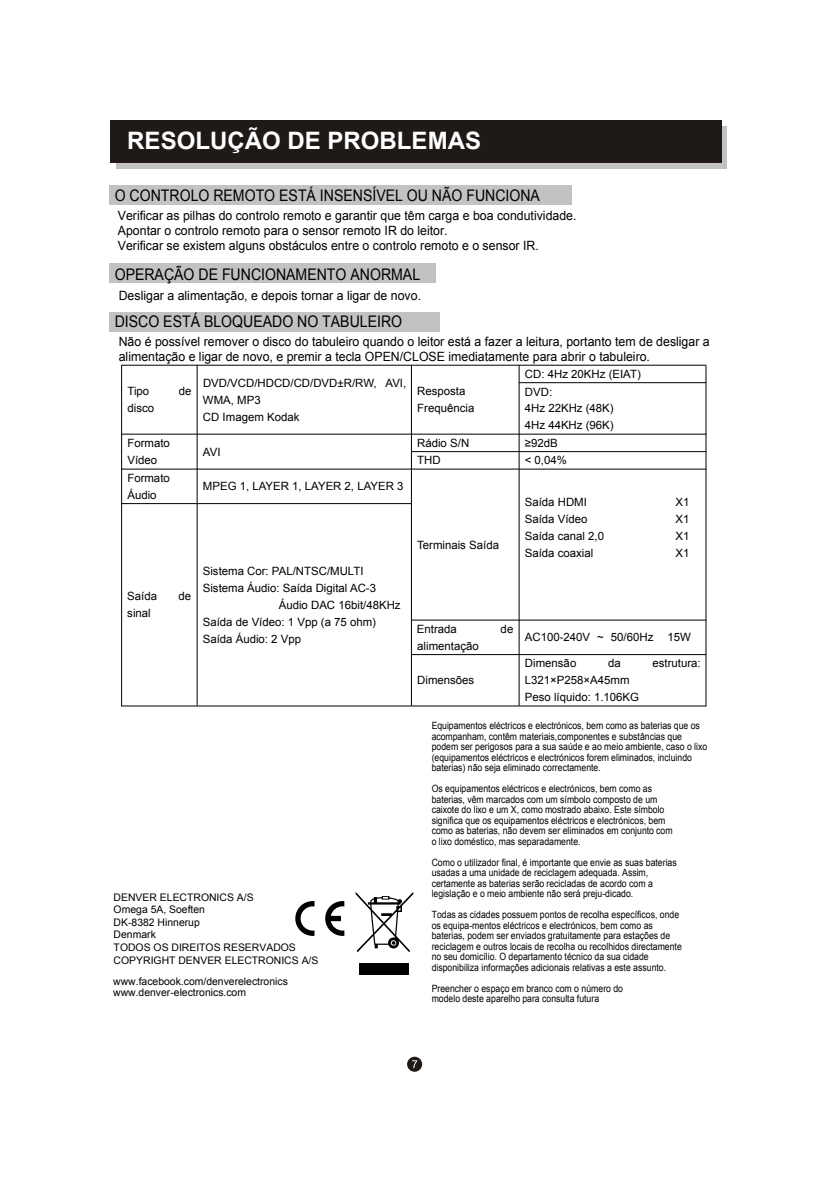
<style>
.page{position:relative;width:840px;height:1191px;background:#fff}
.page>*{position:absolute;margin:0;border:0;box-sizing:border-box;transform-origin:0 0}
.t1{font:700 24px "Arial";color:#fff}
.t2{font:16px "Arial";color:#000;scale:.88 1}
.t3{font:12.8px/14.8px "Arial";color:#000;scale:.96 1}
.t4{font:11.4px/17px "Arial";color:#000}
.t5{font:11.4px "Arial";color:#000}
.t6{font:10.4px/12.6px "Arial";color:#000}
.t7{font:10.4px "Arial";color:#000}
.t8{font:10px/10.6px "Arial";color:#000;scale:.87 1}
.s1{font-style:inherit}
</style>
<div class="page">
<div style="left:116px;top:126px;width:609px;height:43px;background:#c2c2c2"></div>
<div style="left:110px;top:120px;width:611px;height:43px;background:#1f1a17"></div>
<div style="left:109px;top:185px;width:462px;height:19px;background:#c2c2c2"></div>
<div style="left:109px;top:263px;width:327px;height:19px;background:#c2c2c2"></div>
<div style="left:109px;top:312px;width:330px;height:19px;background:#c2c2c2"></div>
<div style="left:407px;top:1056px;width:15px;height:15px;background:#1f1a17;border-radius:50%"></div>
<div style="left:359px;top:963px;width:49px;height:12px;background:#000"></div>
<svg style="left:355px;top:892px;width:58px;height:60px"></svg>
<svg style="left:295px;top:901px;width:19px;height:35px"></svg>
<svg style="left:325px;top:901px;width:19px;height:35px"></svg>
<hr style="left:121px;top:365px;width:584px;height:1px;background:#000">
<hr style="left:518px;top:382px;width:187px;height:1px;background:#000">
<hr style="left:121px;top:434px;width:584px;height:1px;background:#000">
<hr style="left:411px;top:451px;width:294px;height:1px;background:#000">
<hr style="left:121px;top:468px;width:584px;height:1px;background:#000">
<hr style="left:121px;top:503px;width:290px;height:1px;background:#000">
<hr style="left:411px;top:619px;width:294px;height:1px;background:#000">
<hr style="left:411px;top:654px;width:294px;height:1px;background:#000">
<hr style="left:121px;top:705px;width:584px;height:1px;background:#000">
<hr style="left:121px;top:365px;width:1px;height:341px;background:#000">
<hr style="left:196px;top:365px;width:1px;height:340px;background:#000">
<hr style="left:410px;top:365px;width:1px;height:340px;background:#000">
<hr style="left:518px;top:365px;width:1px;height:340px;background:#000">
<hr style="left:705px;top:365px;width:1px;height:341px;background:#000">
<svg style="left:412px;top:1060px;width:5px;height:8px"></svg>
<h1 class="t1" style="left:127px;top:125px;width:355px">RESOLUÇÃO DE PROBLEMAS</h1>
<h2 class="t2" style="left:115px;top:185px;width:484px">O CONTROLO REMOTO ESTÁ INSENSÍVEL OU NÃO FUNCIONA</h2>
<p class="t3" style="left:118px;top:208px;width:479px">Verificar as pilhas do controlo remoto e garantir que têm carga e boa condutividade.<br>Apontar o controlo remoto para o sensor remoto IR do leitor.<br>Verificar se existem alguns obstáculos entre o controlo remoto e o sensor IR.</p>
<p class="t3" style="left:119px;top:289px;width:316px">Desligar a alimentação, e depois tornar a ligar de novo.</p>
<p class="t3" style="left:119px;top:335px;width:616px">Não é possível remover o disco do tabuleiro quando o leitor está a fazer a leitura, portanto tem de desligar a alimentação e ligar de novo, e premir a tecla OPEN/CLOSE imediatamente para abrir o tabuleiro.</p>
<h2 class="t2" style="left:115px;top:264px;width:348px">OPERAÇÃO DE FUNCIONAMENTO ANORMAL</h2>
<h2 class="t2" style="left:115px;top:311px;width:328px">DISCO ESTÁ BLOQUEADO NO TABULEIRO</h2>
<p class="t4" style="left:127px;top:383px;width:23px">Tipo</p>
<p class="t4" style="left:179px;top:383px;width:14px">de</p>
<p class="t4" style="left:127px;top:400px;width:28px">disco</p>
<p class="t4" style="left:203px;top:374px;width:205px">DVD/VCD/HDCD/CD/DVD±R/RW, AVI,<br>WMA, MP3<br>CD Imagem Kodak</p>
<p class="t4" style="left:417px;top:383px;width:59px">Resposta<br>Frequência</p>
<p class="t4" style="left:524px;top:365px;width:117px">CD: 4Hz 20KHz (EIAT)<br>DVD:<br>4Hz 22KHz (48K)<br>4Hz 44KHz (96K)</p>
<p class="t4" style="left:127px;top:435px;width:44px">Formato<br>Vídeo</p>
<p class="t4" style="left:203px;top:443px;width:19px">AVI</p>
<p class="t4" style="left:127px;top:469px;width:44px">Formato<br>Áudio</p>
<p class="t4" style="left:203px;top:478px;width:202px">MPEG 1, LAYER 1, LAYER 2, LAYER 3</p>
<p class="t4" style="left:127px;top:588px;width:31px">Saída</p>
<p class="t4" style="left:178px;top:588px;width:14px">de</p>
<p class="t4" style="left:127px;top:605px;width:25px">sinal</p>
<p class="t4" style="left:203px;top:562px;width:162px">Sistema Cor: PAL/NTSC/MULTI</p>
<p class="t4" style="left:203px;top:579px;width:175px">Sistema Áudio: Saída Digital AC-3</p>
<p class="t4" style="left:278px;top:596px;width:123px">Áudio DAC 16bit/48KHz</p>
<p class="t4" style="left:203px;top:613px;width:175px">Saída de Vídeo: 1 Vpp (a 75 ohm)</p>
<p class="t4" style="left:203px;top:630px;width:100px">Saída Áudio: 2 Vpp</p>
<p class="t6" style="left:114px;top:890px;width:206px">DENVER ELECTRONICS A/S<br>Omega 5A<span class="s1">,</span> Soeften<br>DK-8382 Hinnerup<br>Denmark<br>TODOS OS DIREITOS RESERVADOS<br>COPYRIGHT DENVER ELECTRONICS A/S</p>
<p class="t6" style="left:113px;top:974px;width:176px">www.facebook.com/denverelectronics</p>
<p class="t7" style="left:113px;top:987px;width:134px">www.denver-electronics.com</p>
<p class="t4" style="left:417px;top:434px;width:54px">Rádio S/N</p>
<p class="t4" style="left:524px;top:434px;width:34px">≥92dB</p>
<p class="t4" style="left:417px;top:452px;width:25px">THD</p>
<p class="t4" style="left:524px;top:452px;width:44px">&lt; 0,04%</p>
<p class="t4" style="left:417px;top:536px;width:83px">Terminais Saída</p>
<p class="t4" style="left:524px;top:494px;width:64px">Saída HDMI</p>
<p class="t4" style="left:675px;top:494px;width:15px">X1</p>
<p class="t4" style="left:524px;top:511px;width:64px">Saída Vídeo</p>
<p class="t4" style="left:675px;top:511px;width:15px">X1</p>
<p class="t4" style="left:524px;top:528px;width:81px">Saída canal 2,0</p>
<p class="t4" style="left:675px;top:528px;width:15px">X1</p>
<p class="t4" style="left:524px;top:544px;width:70px">Saída coaxial</p>
<p class="t4" style="left:675px;top:544px;width:15px">X1</p>
<p class="t4" style="left:417px;top:620px;width:41px">Entrada</p>
<p class="t4" style="left:500px;top:620px;width:14px">de</p>
<p class="t4" style="left:417px;top:637px;width:63px">alimentação</p>
<p class="t4" style="left:417px;top:672px;width:59px">Dimensões</p>
<p class="t5" style="left:524px;top:632px;width:167px"><span class="s1">AC100-240V</span> ~ 50/60Hz 15W</p>
<p class="t4" style="left:524px;top:655px;width:53px">Dimensão</p>
<p class="t4" style="left:607px;top:655px;width:14px">da</p>
<p class="t4" style="left:652px;top:655px;width:50px">estrutura:</p>
<p class="t4" style="left:524px;top:672px;width:116px">L3<span class="s1">21</span>×P2<span class="s1">58</span>×A4<span class="s1">5</span>mm<br>Peso líquido: <span class="s1">1.106</span>KG</p>
<p class="t8" style="left:431px;top:720px;width:318px">Equipamentos eléctricos e electrónicos, bem como as baterias que os acompanham, contêm materiais,componentes e substâncias que podem ser perigosos para a sua saúde e ao meio ambiente, caso o lixo (equipamentos eléctricos e electrónicos forem eliminados, incluindo baterias) não seja eliminado correctamente.</p>
<p class="t8" style="left:431px;top:783px;width:278px">Os equipamentos eléctricos e electrónicos, bem como as baterias, vêm marcados com um símbolo composto de um caixote do lixo e um X, como mostrado abaixo. Este símbolo significa que os equipamentos eléctricos e electrónicos, bem como as baterias, não devem ser eliminados em conjunto com o lixo doméstico, mas separadamente.</p>
<p class="t8" style="left:431px;top:857px;width:283px">Como o utilizador final, é importante que envie as suas baterias usadas a uma unidade de reciclagem adequada. Assim, certamente as baterias serão recicladas de acordo com a legislação e o meio ambiente não será preju-dicado.</p>
<p class="t8" style="left:431px;top:909px;width:289px">Todas as cidades possuem pontos de recolha específicos, onde os equipa-mentos eléctricos e electrónicos, bem como as baterias, podem ser enviados gratuitamente para estações de reciclagem e outros locais de recolha ou recolhidos directamente no seu domicílio. O departamento técnico da sua cidade disponibiliza informações adicionais relativas a este assunto.</p>
<p class="t8" style="left:431px;top:983px;width:221px">Preencher o espaço em branco com o número do modelo deste aparelho para consulta futura</p>
</div>
